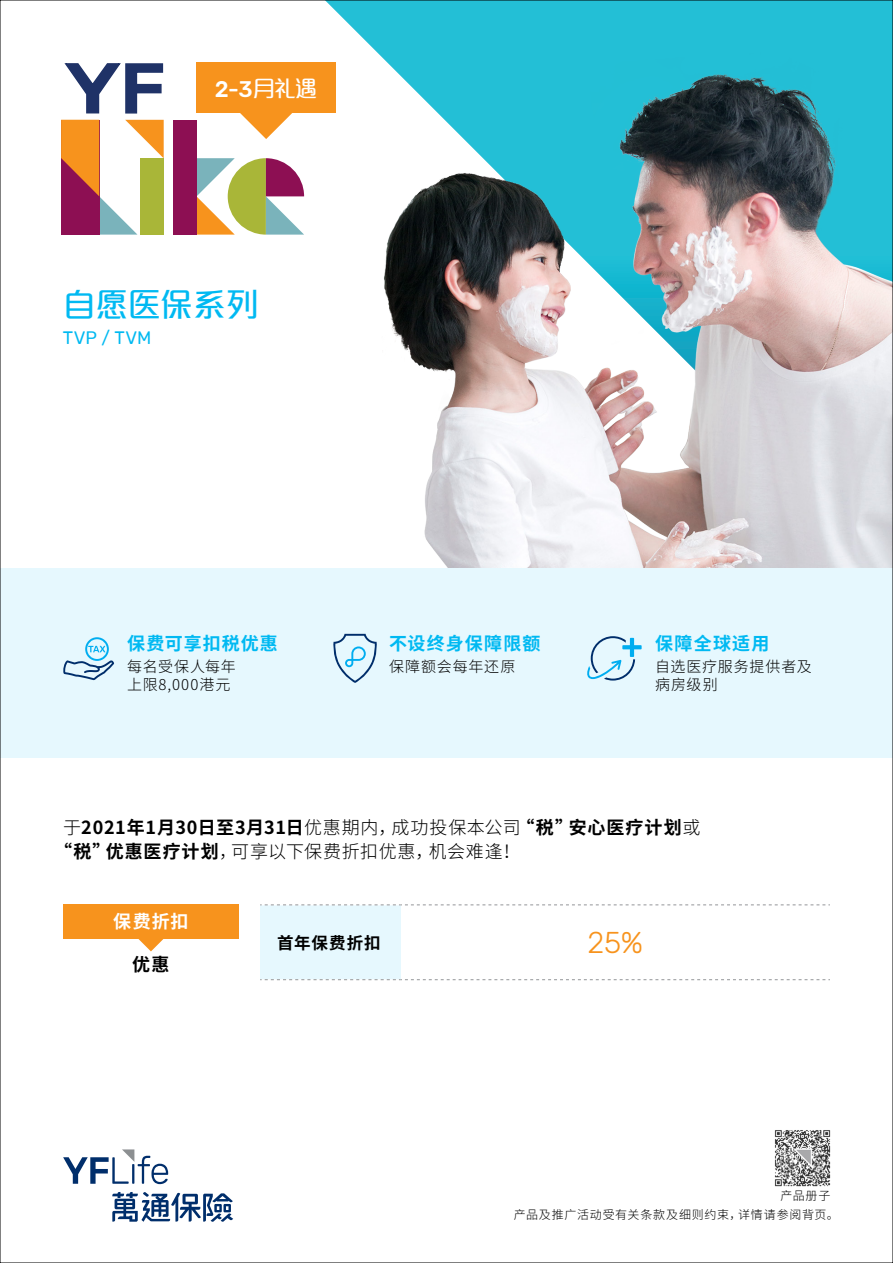
<style>
.page{position:relative;width:893px;height:1263px;background:#fff}
.page>*{position:absolute;margin:0;border:0;box-sizing:border-box;transform-origin:0 0}
.Chi_H1_cyan_22pt{font:500 33px "M Elle HKS";letter-spacing:-.015em;color:#00b9f2}
.t1{font:300 30px "Rubik";color:#f7931d}
.t2{font:500 22.5px "Rubik";color:#fff}
.Offer_-_Chi_12pt{font:700 18px/24px "Noto Sans CJ Ksc";letter-spacing:.04em;color:#000}
.blue_bar_-_Chi_Subhe{font:700 18px "Noto Sans CJ Ksc";letter-spacing:.065em;color:#00b9f2}
.Eng_short_form_12pt{font:18px "Rubik";letter-spacing:.015em;color:#00b9f1}
.t3{font:700 18px "Noto Sans CJ Ksc";color:#fff}
.Offer___Chi_Subhead{font:700 18px "Noto Sans CJ Ksc";color:#000}
.t4{font:700 16.5px "Noto Sans CJ Ksc";letter-spacing:.05em;color:#000}
.blue_bar_-_Chi_body{font:300 15px/18px "Noto Sans CJ Ksc";letter-spacing:.055em;color:#000}
.Chi_Caption_8pt{font:300 12px "Noto Sans CJ Ksc";letter-spacing:.065em;color:#000}
.s1{font-family:"M Elle HKS"}
.s2{font-weight:300}
</style>
<div class="page">
<img style="left:304px;top:11px;width:587px;height:557px">
<svg style="left:112px;top:1192px;width:121px;height:30px"></svg>
<svg style="left:63px;top:1149px;width:105px;height:35px"></svg>
<div style="left:63px;top:905px;width:176px;height:34px;background:#f7931d"></div>
<svg style="left:138px;top:939px;width:26px;height:12px"></svg>
<div style="left:260px;top:905px;width:140px;height:75px;background:#e6f8fe"></div>
<svg style="left:260px;top:904px;width:570px;height:1px"></svg>
<svg style="left:260px;top:979px;width:570px;height:1px"></svg>
<div style="left:0;top:568px;width:893px;height:190px;background:#e6f8fe"></div>
<svg style="left:63px;top:637px;width:51px;height:43px"></svg>
<svg style="left:333px;top:634px;width:44px;height:49px"></svg>
<svg style="left:587px;top:636px;width:55px;height:44px"></svg>
<img style="left:774px;top:1130px;width:57px;height:56px">
<svg style="left:240px;top:113px;width:52px;height:26px"></svg>
<div style="left:173px;top:120px;width:24px;height:115px;background:#8d0f53"></div>
<svg style="left:197px;top:158px;width:107px;height:77px"></svg>
<svg style="left:61px;top:120px;width:103px;height:115px"></svg>
<svg style="left:64px;top:63px;width:100px;height:51px"></svg>
<div style="left:197px;top:62px;width:139px;height:51px;background:#f7931d"></div>
<p class="t2" style="left:215px;top:77px;width:104px">2-3<span class="s1">月禮遇</span></p>
<p class="Chi_H1_cyan_22pt" style="left:63px;top:282px;width:197px">自願醫保系列</p>
<p class="Eng_short_form_12pt" style="left:63px;top:327px;width:90px">TVP / TVM</p>
<p class="blue_bar_-_Chi_Subhe" style="left:127px;top:633px;width:152px">保费可享扣税优惠</p>
<p class="blue_bar_-_Chi_body" style="left:127px;top:658px;width:110px">每名受保人每年上限8,000港元</p>
<p class="blue_bar_-_Chi_Subhe" style="left:389px;top:633px;width:153px">不设终身保障限额</p>
<p class="blue_bar_-_Chi_body" style="left:389px;top:658px;width:128px">保障额会每年还原</p>
<p class="blue_bar_-_Chi_Subhe" style="left:655px;top:633px;width:116px">保障全球适用</p>
<p class="blue_bar_-_Chi_body" style="left:655px;top:658px;width:158px">自选医疗服务提供者及病房级别</p>
<p class="Offer_-_Chi_12pt" style="left:54px;top:816px;width:648px;text-indent:9px"><span class="s2">于</span>2021年1月30日至3月31日<span class="s2">优惠期内，成功投保本公司</span>“税”安心医疗计划<span class="s2">或</span>“税”优惠医疗计划<span class="s2">，可享以下保费折扣优惠，机会难逢！</span></p>
<p class="t3" style="left:113px;top:911px;width:77px">保费折扣</p>
<p class="Offer___Chi_Subhead" style="left:132px;top:954px;width:39px">优惠</p>
<p class="t4" style="left:277px;top:933px;width:105px">首年保费折扣</p>
<h2 class="t1" style="left:587px;top:926px;width:57px">25%</h2>
<p class="Chi_Caption_8pt" style="left:780px;top:1189px;width:52px">产品册子</p>
<p class="Chi_Caption_8pt" style="left:514px;top:1208px;width:327px">产品及推广活动受有关条款及细则约束，详情请参阅背页。</p>
</div>
